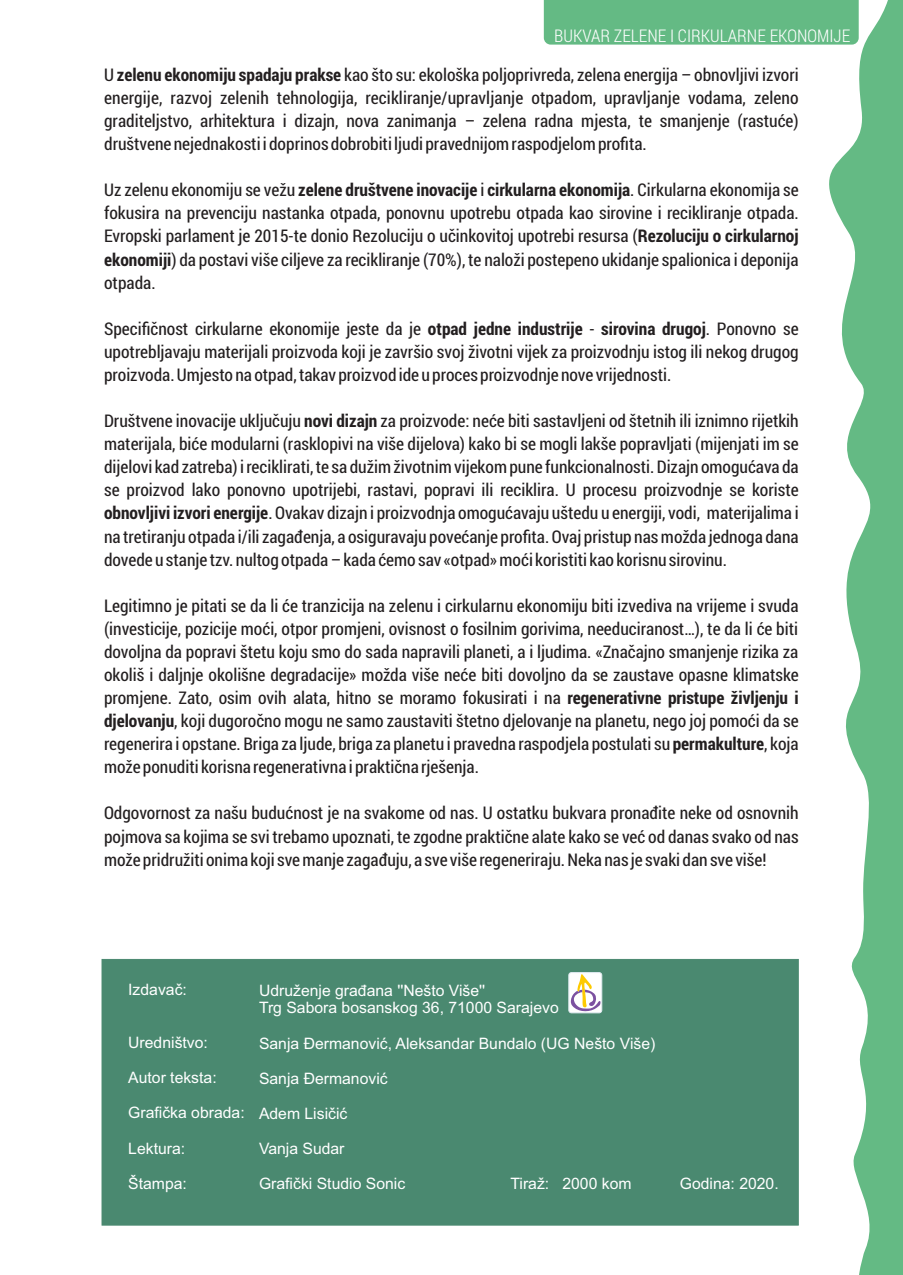
<style>
.page{position:relative;width:903px;height:1275px;background:#fff}
.page>*{position:absolute;margin:0;border:0;box-sizing:border-box;transform-origin:0 0}
.t1{font:17.5px/23.1px "Roboto Condensed";color:#231f20;text-align:justify}
.t2{font:300 17.5px "Roboto Condensed";color:#fff}
.t3{font:15.75px/17.7px "Arial";color:#fff}
.s1{font-weight:700}
</style>
<div class="page">
<svg style="left:829px;top:0;width:74px;height:1275px;fill:#64ba84"></svg>
<div style="left:544px;top:0;width:315px;height:45px;background:#64ba84"></div>
<div style="left:101px;top:958px;width:698px;height:268px;background:#4a8970"></div>
<svg style="left:568px;top:972px;width:34px;height:41px"></svg>
<svg style="left:570px;top:974px;width:31px;height:39px"></svg>
<p class="t2" style="left:554px;top:23px;width:297px">BUKVAR ZELENE I CIRKULARNE EKONOMIJE</p>
<p class="t1" style="left:104px;top:63px;width:696px">U <span class="s1">zelenu ekonomiju spadaju prakse</span> kao što su: ekološka poljoprivreda, zelena energija – obnovljivi izvori energije, razvoj zelenih tehnologija, recikliranje/upravljanje otpadom, upravljanje vodama, zeleno graditeljstvo, arhitektura i dizajn, nova zanimanja – zelena radna mjesta, te smanjenje (rastuće) društvene nejednakosti i doprinos dobrobiti ljudi pravednijom raspodjelom profita.</p>
<p class="t1" style="left:104px;top:178px;width:696px">Uz zelenu ekonomiju se vežu <span class="s1">zelene društvene inovacije</span> i <span class="s1">cirkularna ekonomija</span>. Cirkularna ekonomija se fokusira na prevenciju nastanka otpada, ponovnu upotrebu otpada kao sirovine i recikliranje otpada.<br>Evropski parlament je 2015-te donio Rezoluciju o učinkovitoj upotrebi resursa (<span class="s1">Rezoluciju o cirkularnoj ekonomiji</span>) da postavi više ciljeve za recikliranje (70%), te naloži postepeno ukidanje spalionica i deponija otpada.</p>
<p class="t1" style="left:104px;top:316px;width:696px">Specifičnost cirkularne ekonomije jeste da je <span class="s1">otpad jedne industrije</span> - <span class="s1">sirovina drugoj</span>. Ponovno se upotrebljavaju materijali proizvoda koji je završio svoj životni vijek za proizvodnju istog ili nekog drugog proizvoda. Umjesto na otpad, takav proizvod ide u proces proizvodnje nove vrijednosti.</p>
<p class="t1" style="left:104px;top:409px;width:696px">Društvene inovacije uključuju <span class="s1">novi dizajn</span> za proizvode: neće biti sastavljeni od štetnih ili iznimno rijetkih materijala, biće modularni (rasklopivi na više dijelova) kako bi se mogli lakše popravljati (mijenjati im se dijelovi kad zatreba) i reciklirati, te sa dužim životnim vijekom pune funkcionalnosti. Dizajn omogućava da se proizvod lako ponovno upotrijebi, rastavi, popravi ili reciklira. U procesu proizvodnje se koriste <span class="s1">obnovljivi izvori energije</span>. Ovakav dizajn i proizvodnja omogućavaju uštedu u energiji, vodi, materijalima i na tretiranju otpada i/ili zagađenja, a osiguravaju povećanje profita. Ovaj pristup nas možda jednoga dana dovede u stanje tzv. nultog otpada – kada ćemo sav «otpad» moći koristiti kao korisnu sirovinu.</p>
<p class="t1" style="left:104px;top:593px;width:696px">Legitimno je pitati se da li će tranzicija na zelenu i cirkularnu ekonomiju biti izvediva na vrijeme i svuda (investicije, pozicije moći, otpor promjeni, ovisnost o fosilnim gorivima, needuciranost…), te da li će biti dovoljna da popravi štetu koju smo do sada napravili planeti, a i ljudima. «Značajno smanjenje rizika za okoliš i daljnje okolišne degradacije» možda više neće biti dovoljno da se zaustave opasne klimatske promjene. Zato, osim ovih alata, hitno se moramo fokusirati i na <span class="s1">regenerativne pristupe življenju i djelovanju</span>, koji dugoročno mogu ne samo zaustaviti štetno djelovanje na planetu, nego joj pomoći da se regenerira i opstane. Briga za ljude, briga za planetu i pravedna raspodjela postulati su <span class="s1">permakulture</span>, koja može ponuditi korisna regenerativna i praktična rješenja.</p>
<p class="t1" style="left:104px;top:801px;width:696px">Odgovornost za našu budućnost je na svakome od nas. U ostatku bukvara pronađite neke od osnovnih pojmova sa kojima se svi trebamo upoznati, te zgodne praktične alate kako se već od danas svako od nas može pridružiti onima koji sve manje zagađuju, a sve više regeneriraju. Neka nas je svaki dan sve više!</p>
<p class="t3" style="left:128px;top:982px;width:60px">Izdavač:</p>
<p class="t3" style="left:259px;top:983px;width:301px">Udruženje građana ''Nešto Više''<br>Trg Sabora bosanskog 36, 71000 Sarajevo</p>
<p class="t3" style="left:259px;top:1036px;width:398px">Sanja Đermanović, Aleksandar Bundalo (UG Nešto Više)</p>
<p class="t3" style="left:259px;top:1071px;width:130px">Sanja Đermanović</p>
<p class="t3" style="left:259px;top:1106px;width:90px">Adem Lisičić</p>
<p class="t3" style="left:259px;top:1141px;width:87px">Vanja Sudar</p>
<p class="t3" style="left:259px;top:1176px;width:148px">Grafički Studio Sonic</p>
<p class="t3" style="left:128px;top:1035px;width:81px">Uredništvo:</p>
<p class="t3" style="left:128px;top:1070px;width:90px">Autor teksta:</p>
<p class="t3" style="left:128px;top:1105px;width:118px">Grafička obrada:</p>
<p class="t3" style="left:128px;top:1140px;width:58px">Lektura:</p>
<p class="t3" style="left:128px;top:1176px;width:60px">Štampa:</p>
<p class="t3" style="left:510px;top:1176px;width:123px">Tiraž: 2000 kom</p>
<p class="t3" style="left:680px;top:1176px;width:100px">Godina: 2020.</p>
</div>
